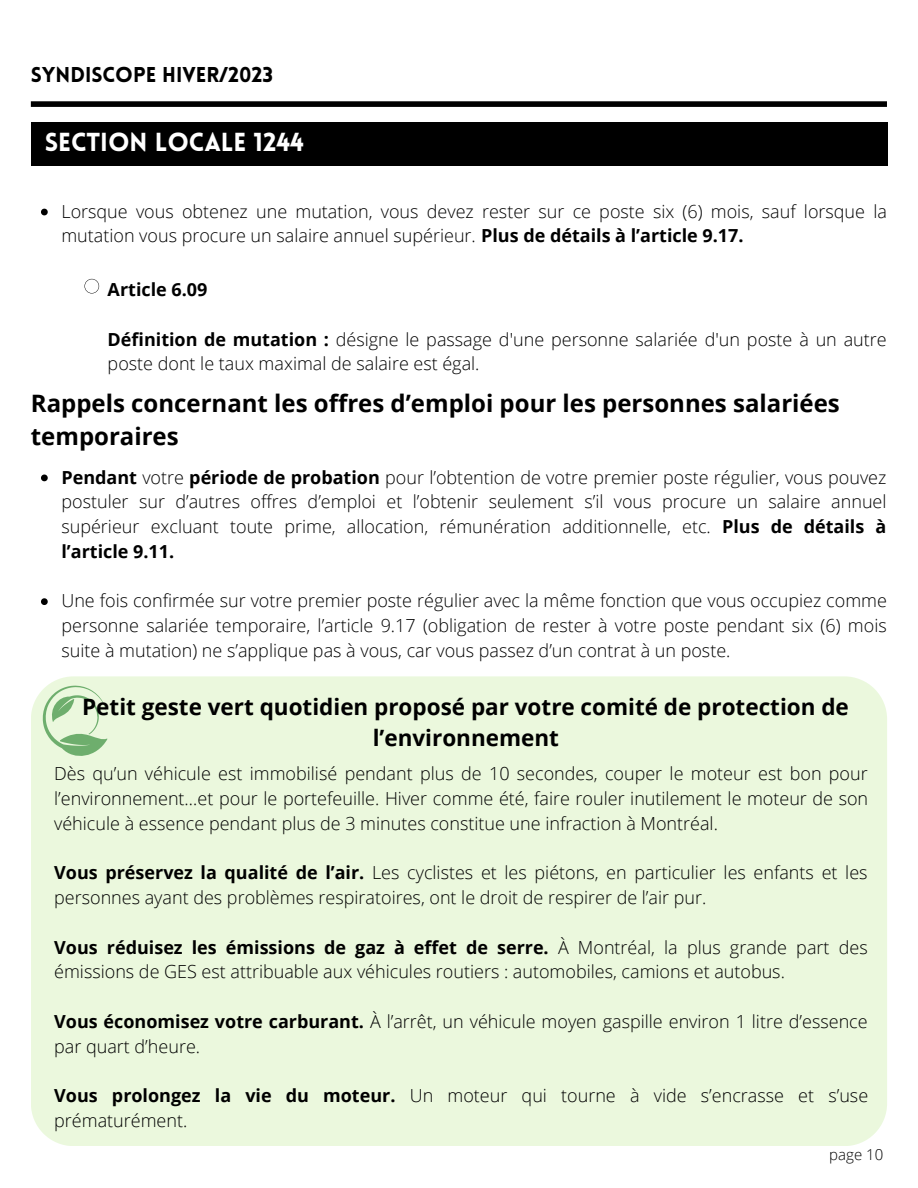
<style>
.page{position:relative;width:918px;height:1188px;background:#fff}
.page>*{position:absolute;margin:0;border:0;box-sizing:border-box;transform-origin:0 0}
.t1{font:900 25.5px "Lovelo";color:#fff}
.t2{font:700 24px/32.7px "Open Sans";color:#000}
.t3{font:700 22.5px/31.5px "Open Sans";color:#000;text-align:center}
.t4{font:900 21px "Lovelo";color:#000}
.t5{font:300 18px/24.8px "Open Sans";color:#000}
.t6{font:700 18px "Open Sans";color:#000}
.t7{font:300 15px "Open Sans";color:#000}
.s1{font-weight:700}
</style>
<div class="page">
<div style="left:31px;top:101px;width:856px;height:6px;background:#000"></div>
<div style="left:31px;top:123px;width:856px;height:43px;background:#000"></div>
<svg style="left:85px;top:279px;width:14px;height:14px"></svg>
<div style="left:31px;top:676px;width:856px;height:469px;background:#ebf8dd"></div>
<svg style="left:42px;top:685px;width:66px;height:76px;background:#c9e4be"></svg>
<svg style="left:41px;top:209px;width:7px;height:6px"></svg>
<svg style="left:41px;top:475px;width:7px;height:6px"></svg>
<svg style="left:41px;top:598px;width:7px;height:7px"></svg>
<p class="t4" style="left:31px;top:66px;width:244px">SYNDISCOPE HIVER/2023</p>
<h1 class="t1" style="left:45px;top:132px;width:261px">SECTION LOCALE 1244</h1>
<p class="t5" style="left:61px;top:198px;width:827px">Lorsque vous obtenez une mutation, vous devez rester sur ce poste six (6) mois, sauf lorsque la mutation vous procure un salaire annuel supérieur. <span class="s1">Plus de détails à l’article 9.17.</span></p>
<p class="t6" style="left:108px;top:277px;width:101px">Article 6.09</p>
<p class="t5" style="left:108px;top:326px;width:781px"><span class="s1">Définition de mutation :</span> désigne le passage d'une personne salariée d'un poste à un autre poste dont le taux maximal de salaire est égal.</p>
<h2 class="t2" style="left:31px;top:387px;width:811px">Rappels concernant les offres d’emploi pour les personnes salariées temporaires</h2>
<p class="t5" style="left:61px;top:464px;width:827px;text-align:justify"><span class="s1">Pendant</span> votre <span class="s1">période de probation</span> pour l’obtention de votre premier poste régulier, vous pouvez postuler sur d’autres offres d’emploi et l’obtenir seulement s’il vous procure un salaire annuel supérieur excluant toute prime, allocation, rémunération additionnelle, etc. <span class="s1">Plus de détails à l’article 9.11.</span></p>
<p class="t5" style="left:61px;top:588px;width:827px;text-align:justify">Une fois confirmée sur votre premier poste régulier avec la même fonction que vous occupiez comme personne salariée temporaire, l’article 9.17 (obligation de rester à votre poste pendant six (6) mois suite à mutation) ne s’applique pas à vous, car vous passez d’un contrat à un poste.</p>
<p class="t3" style="left:82px;top:690px;width:768px">Petit geste vert quotidien proposé par votre comité de protection de l’environnement</p>
<p class="t5" style="left:54px;top:761px;width:816px;text-align:justify">Dès qu’un véhicule est immobilisé pendant plus de 10 secondes, couper le moteur est bon pour l’environnement…et pour le portefeuille. Hiver comme été, faire rouler inutilement le moteur de son véhicule à essence pendant plus de 3 minutes constitue une infraction à Montréal.</p>
<p class="t5" style="left:54px;top:860px;width:815px"><span class="s1">Vous préservez la qualité de l’air.</span> Les cyclistes et les piétons, en particulier les enfants et les personnes ayant des problèmes respiratoires, ont le droit de respirer de l’air pur.</p>
<p class="t5" style="left:54px;top:934px;width:815px"><span class="s1">Vous réduisez les émissions de gaz à effet de serre.</span> À Montréal, la plus grande part des émissions de GES est attribuable aux véhicules routiers : automobiles, camions et autobus.</p>
<p class="t5" style="left:54px;top:1008px;width:815px"><span class="s1">Vous économisez votre carburant.</span> À l’arrêt, un véhicule moyen gaspille environ 1 litre d’essence par quart d’heure.</p>
<p class="t5" style="left:54px;top:1083px;width:815px"><span class="s1">Vous prolongez la vie du moteur.</span> Un moteur qui tourne à vide s’encrasse et s’use prématurément.</p>
<p class="t7" style="left:829px;top:1144px;width:55px">page 10</p>
</div>
